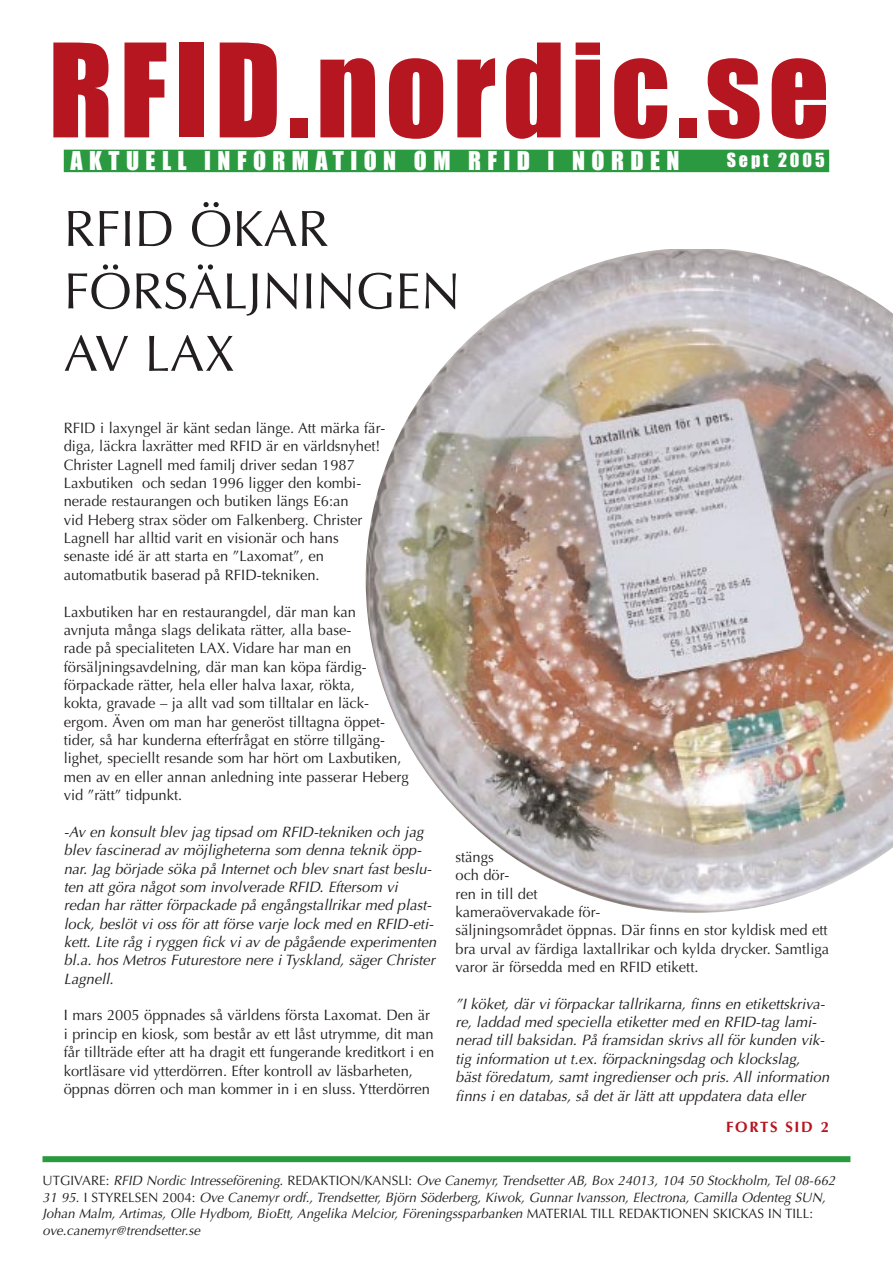
<style>
.page{position:relative;width:893px;height:1263px;background:#fff}
.page>*{position:absolute;margin:0;border:0;box-sizing:border-box;transform-origin:0 0}
.t1{font:120px "Impact";letter-spacing:.055em;color:#b61620}
.t2{font:51px/62.4px "Optima";color:#231f20}
.t3{font:24px "Impact";letter-spacing:.27em;color:#fff}
.t4{font:18px "Impact";letter-spacing:.16em;color:#fff}
.t5{font:15px/18.3px "Optima";color:#231f20}
.t6{font:italic 15px/18.3px "Optima";color:#231f20}
.t7{font:700 15px "Optima";letter-spacing:.11em;color:#b61620}
.t8{font:italic 13.5px/16.5px "Optima";color:#231f20}
.s1{font-style:normal}
</style>
<div class="page">
<div style="left:64px;top:150px;width:765px;height:22px;background:#2b993f"></div>
<div style="left:43px;top:1156px;width:807px;height:6px;background:#2b993f"></div>
<img style="left:366px;top:249px;width:527px;height:664px">
<h1 class="t1" style="left:48px;top:52px;width:782px">RFID.nordic.se</h1>
<h3 class="t3" style="left:71px;top:153px;width:610px">AKTUELL INFORMATION OM RFID I NORDEN</h3>
<p class="t4" style="left:727px;top:154px;width:99px">Sept 2005</p>
<h2 class="t2" style="left:64px;top:202px;width:398px">RFID ÖKAR<br>FÖRSÄLJNINGEN<br>AV LAX</h2>
<p class="t5" style="left:64px;top:420px;width:323px">RFID i laxyngel är känt sedan länge. Att märka fär&shy;diga, läckra laxrätter med RFID är en världsnyhet!<br>Christer Lagnell med familj driver sedan 1987<br>Laxbutiken och sedan 1996 ligger den kombi&shy;nerade restaurangen och butiken längs E6:an<br>vid Heberg strax söder om Falkenberg. Christer Lagnell har alltid varit en visionär och hans senaste idé är att starta en ”Laxomat”, en automatbutik baserad på RFID-tekniken.</p>
<p class="t5" style="left:64px;top:604px;width:346px">Laxbutiken har en restaurangdel, där man kan<br>avnjuta många slags delikata rätter, alla base-<br>rade på specialiteten LAX. Vidare har man en försäljningsavdelning, där man kan köpa färdig&shy;förpackade rätter, hela eller halva laxar, rökta,<br>kokta, gravade – ja allt vad som tilltalar en läck&shy;ergom. Även om man har generöst tilltagna öppet&shy;tider, så har kunderna efterfrågat en större tillgäng&shy;lighet, speciellt resande som har hört om Laxbutiken, men av en eller annan anledning inte passerar Heberg vid ”rätt” tidpunkt.</p>
<p class="t6" style="left:64px;top:824px;width:377px">-Av en konsult blev jag tipsad om RFID-tekniken och jag blev fascinerad av möj ligheterna som denna teknik öpp&shy;nar. Jag började söka på Internet och blev snart fast beslu&shy;ten att göra något som involverade RFID. Eftersom vi redan har rätter förpackade på engångstallrikar med plast&shy;lock, beslöt vi oss för att förse varje lock med en RFID-eti&shy;kett. Lite råg i ryggen fick vi av de pågående experimenten bl.a. hos Metros Futurestore nere iTyskland, säger Christer Lagnell.</p>
<p class="t5" style="left:64px;top:1008px;width:372px">I mars 2005 öppnades så världens första Laxomat. Den är i princip en kiosk, som består av ett låst utrymme, dit man får tillträde efter att ha dragit ett fungerande kreditkort i en kortläsare vid ytterdörren. Efter kontroll av läsbarheten, öppnas dörren och man kommer in i en sluss. Ytterdörren</p>
<p class="t5" style="left:455px;top:849px;width:375px">stängs<br>och dör-<br>ren in till det<br>kameraövervakade för-<br>säljningsområdet öppnas. Där finns en stor kyldisk med ett bra urval av färdiga laxtallrikar och kylda drycker. Samtliga varor är försedda med en RFID etikett.</p>
<p class="t6" style="left:455px;top:996px;width:378px">”I köket, där vi förpackar tallrikarna, finns en etikettskriva&shy;re, laddad med speciella etiketter med en RFID-tag lami&shy;nerad till baksidan. På framsidan skrivs all för kunden vik&shy;tig information ut t.ex. förpackningsdag och klockslag, bäst föredatum, samt ingredienser och pris. All information finns i en databas, så det är lätt att uppdatera data eller</p>
<p class="t7" style="left:726px;top:1120px;width:105px">FORTS SID 2</p>
<p class="t8" style="left:43px;top:1173px;width:797px"><span class="s1">U T G I VA R E :</span> RFID Nordic Intresseförening. <span class="s1">R E DA KT I O N / KA N S L I :</span> Ove Canemyr,Trendsetter AB, Box 24013, 104 50 Stockholm,Tel 08-662<br>31 95<span class="s1">. I S T Y R E L S E N 2 0 0 4 :</span> Ove Canemyr ordf.,Trendsetter, Björn Söderberg, Kiwok, Gunnar Ivansson, Electrona, Camilla Odenteg SUN, Johan Malm, Artimas, Olle Hydbom, BioEtt, Angelika Melcior, Föreningssparbanken <span class="s1">M AT E R I A L T I L L R E DA KT I O N E N S K I C KA S I N T I L L : </span>ove.canemyr@trendsetter.se</p>
</div>
